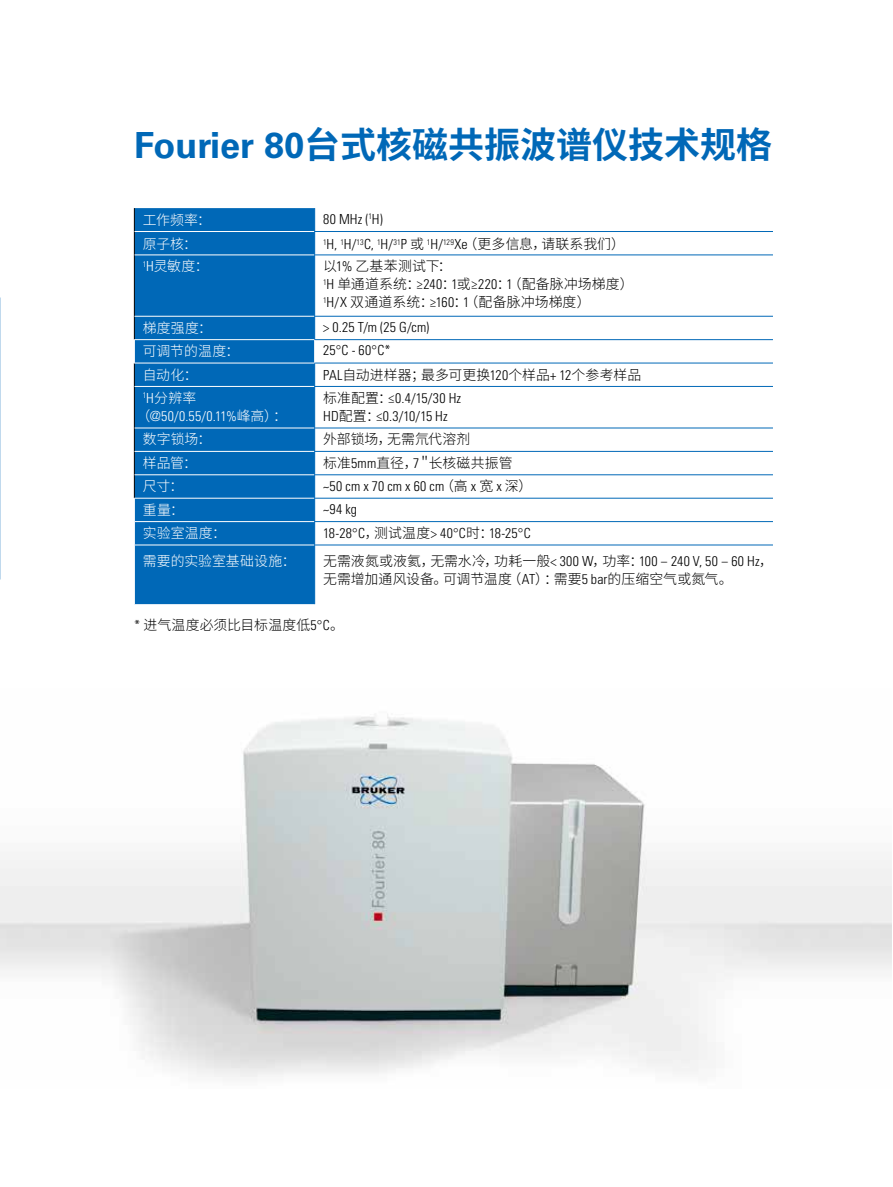
<style>
.page{position:relative;width:893px;height:1187px;background:#fff}
.page>*{position:absolute;margin:0;border:0;box-sizing:border-box;transform-origin:0 0}
.t1{font:700 36px "Source Han Sans CN";color:#0068b7}
.t2{font:300 13.8px/18px "Source Han Sans CN";letter-spacing:.005em;color:#000}
.t3{font:300 condensed 13.8px/18px "Univers LT Std";letter-spacing:.015em;color:#000}
.t4{font:300 13.8px "Source Han Sans CN";letter-spacing:.005em;color:#fff}
.t5{font:300 condensed 13.8px "Univers LT Std";color:#fff}
.s1{font-family:"Univers LT Std"}
.s2{font-family:"Source Han Sans CN";font-stretch:normal}
.s3{font-family:"Univers LT Std";font-stretch:condensed}
</style>
<div class="page">
<img style="left:0;top:714px;width:891px;height:363px">
<div style="left:135px;top:208px;width:179px;height:396px;background:#0068b7"></div>
<svg style="left:134px;top:208px;width:1px;height:47px"></svg>
<hr style="left:134px;top:255px;width:1px;height:61px;background:#000">
<hr style="left:134px;top:386px;width:1px;height:42px;background:#000">
<hr style="left:135px;top:231px;width:179px;height:1px;background:#fff">
<hr style="left:135px;top:255px;width:179px;height:1px;background:#fff">
<hr style="left:135px;top:316px;width:179px;height:1px;background:#fff">
<hr style="left:135px;top:386px;width:179px;height:1px;background:#fff">
<hr style="left:135px;top:427px;width:179px;height:1px;background:#fff">
<hr style="left:135px;top:451px;width:179px;height:1px;background:#fff">
<hr style="left:135px;top:474px;width:179px;height:1px;background:#fff">
<hr style="left:134px;top:498px;width:180px;height:1px;background:#fff">
<hr style="left:134px;top:521px;width:180px;height:1px;background:#fff">
<svg style="left:134px;top:428px;width:1px;height:116px"></svg>
<hr style="left:134px;top:544px;width:180px;height:1px;background:#fff">
<hr style="left:314px;top:231px;width:459px;height:1px;background:#0068b7">
<svg style="left:314px;top:208px;width:1px;height:46px"></svg>
<hr style="left:314px;top:254px;width:459px;height:1px;background:#0068b7">
<hr style="left:314px;top:255px;width:1px;height:61px;background:#0068b7">
<hr style="left:314px;top:316px;width:459px;height:1px;background:#0068b7">
<hr style="left:314px;top:339px;width:459px;height:1px;background:#0068b7">
<hr style="left:314px;top:362px;width:459px;height:1px;background:#0068b7">
<hr style="left:314px;top:386px;width:459px;height:1px;background:#0068b7">
<hr style="left:314px;top:387px;width:1px;height:40px;background:#0068b7">
<hr style="left:314px;top:427px;width:459px;height:1px;background:#0068b7">
<hr style="left:314px;top:451px;width:459px;height:1px;background:#0068b7">
<hr style="left:314px;top:474px;width:459px;height:1px;background:#0068b7">
<hr style="left:314px;top:498px;width:459px;height:1px;background:#0068b7">
<hr style="left:314px;top:521px;width:459px;height:1px;background:#0068b7">
<svg style="left:314px;top:428px;width:1px;height:116px"></svg>
<hr style="left:314px;top:544px;width:459px;height:1px;background:#0068b7">
<hr style="left:314px;top:545px;width:1px;height:59px;background:#0068b7">
<hr style="left:134px;top:339px;width:180px;height:1px;background:#fff">
<svg style="left:134px;top:316px;width:1px;height:70px"></svg>
<hr style="left:134px;top:363px;width:180px;height:1px;background:#fff">
<svg style="left:314px;top:316px;width:1px;height:70px"></svg>
<h1 class="t1" style="left:134px;top:124px;width:639px"><span class="s1">Fourier 80</span>台式核磁共振波谱仪技术规格</h1>
<p class="t4" style="left:143px;top:212px;width:70px">工作频率：</p>
<p class="t3" style="left:323px;top:210px;width:61px">80 MHz (<sup>1</sup>H)</p>
<p class="t4" style="left:143px;top:236px;width:56px">原子核：</p>
<p class="t3" style="left:323px;top:235px;width:303px"><sup>1</sup>H, <sup>1</sup>H/<sup>13</sup>C, <sup>1</sup>H/<sup>31</sup>P <span class="s2">或</span> <sup>1</sup>H/<sup>129</sup>Xe<span class="s2">（更多信息，请联系我们）</span></p>
<p class="t4" style="left:143px;top:258px;width:67px"><sup>1</sup><span class="s3">H</span>灵敏度：</p>
<p class="t2" style="left:323px;top:257px;width:312px">以<span class="s3">1%</span> 乙基苯测试下：<br><sup>1</sup><span class="s3">H</span> 单通道系统：<span class="s3">≥240</span>：<span class="s3">1</span>或<span class="s3">≥220</span>：<span class="s3">1</span>（配备脉冲场梯度）<br><sup>1</sup><span class="s3">H/X</span> 双通道系统：<span class="s3">≥160</span>：<span class="s3">1</span>（配备脉冲场梯度）</p>
<p class="t4" style="left:143px;top:320px;width:71px">梯度强度：</p>
<p class="t3" style="left:323px;top:318px;width:108px">&gt; 0.25 T/m (25 G/cm)</p>
<p class="t4" style="left:143px;top:343px;width:98px">可调节的温度：</p>
<p class="t3" style="left:323px;top:341px;width:69px">25°C - 60°C*</p>
<p class="t4" style="left:143px;top:366px;width:56px">自动化：</p>
<p class="t2" style="left:323px;top:366px;width:320px"><span class="s3">PAL</span>自动进样器；最多可更换<span class="s3">120</span>个样品<span class="s3">+ 12</span>个参考样品</p>
<p class="t4" style="left:143px;top:390px;width:55px"><sup>1</sup><span class="s3">H</span>分辨率</p>
<p class="t5" style="left:136px;top:408px;width:152px"><span class="s2">（</span>@50/0.55/0.11%<span class="s2">峰高）：</span></p>
<p class="t3" style="left:323px;top:389px;width:140px"><span class="s2">标准配置：</span>≤0.4/15/30 Hz<br>HD<span class="s2">配置：</span>≤0.3/10/15 Hz</p>
<p class="t4" style="left:143px;top:431px;width:70px">数字锁场：</p>
<p class="t2" style="left:323px;top:430px;width:149px">外部锁场，无需氘代溶剂</p>
<p class="t4" style="left:143px;top:455px;width:56px">样品管：</p>
<p class="t2" style="left:323px;top:454px;width:191px">标准<span class="s3">5mm</span>直径，<span class="s3">7</span>＂长核磁共振管</p>
<p class="t4" style="left:143px;top:478px;width:42px">尺寸：</p>
<p class="t3" style="left:323px;top:477px;width:211px">~50 cm x 70 cm x 60 cm<span class="s2">（高</span> x <span class="s2">宽</span> x <span class="s2">深）</span></p>
<p class="t4" style="left:143px;top:502px;width:43px">重量：</p>
<p class="t3" style="left:323px;top:500px;width:35px">~94 kg</p>
<p class="t4" style="left:143px;top:525px;width:85px">实验室温度：</p>
<p class="t3" style="left:323px;top:524px;width:209px">18-28°C<span class="s2">，测试温度</span>&gt; 40°C<span class="s2">时：</span>18-25°C</p>
<p class="t4" style="left:143px;top:553px;width:154px">需要的实验室基础设施：</p>
<p class="t2" style="left:323px;top:552px;width:451px">无需液氮或液氦，无需水冷，功耗一般<span class="s3">&lt; 300 W</span>，功率：<span class="s3">100</span> – <span class="s3">240 V, 50</span> – <span class="s3">60 Hz</span>，无需增加通风设备。可调节温度（<span class="s3">AT</span>）：需要<span class="s3">5 bar</span>的压缩空气或氮气。</p>
<p class="t2" style="left:134px;top:616px;width:211px"><span class="s3">*</span> 进气温度必须比目标温度低<span class="s3">5°C</span>。</p>
</div>
